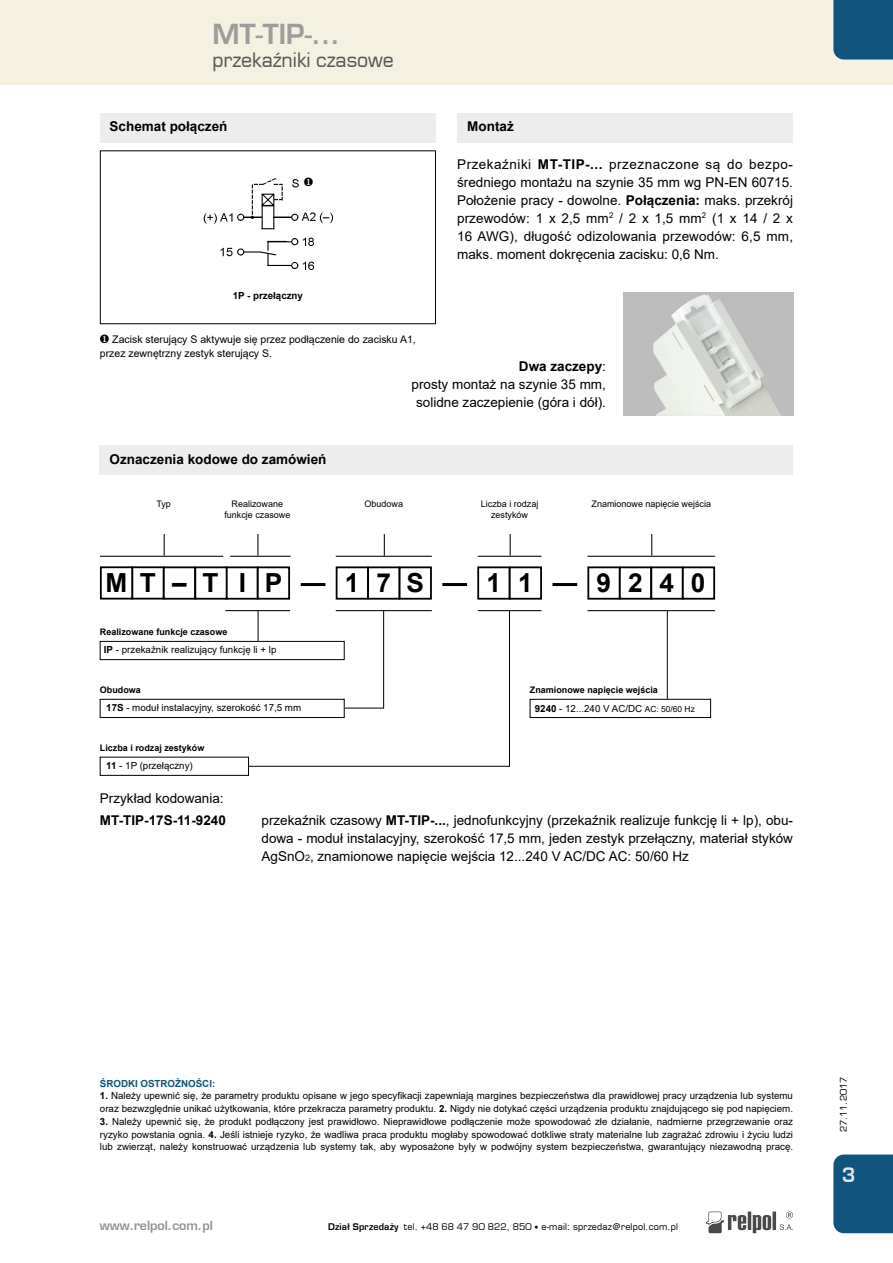
<style>
.page{position:relative;width:893px;height:1263px;background:#fff}
.page>*{position:absolute;margin:0;border:0;box-sizing:border-box;transform-origin:0 0}
.t1{font:700 27px "Euromode";color:#9d9d9c}
.t2{font:700 26.25px "Arial";letter-spacing:.645em;color:#000}
.t3{font:19.5px "Euromode";color:#575756}
.t4{font:700 19.5px "Euromode";color:#e3e3e3}
.t5{font:13.5px/18px "Arial";color:#000;text-align:justify}
.t6{font:700 13.5px "Arial";color:#000}
.t7{font:700 12.45px "Euromode";color:#929292}
.t8{font:10.5px/13.5px "Arial";color:#000}
.t9{font:9.75px/12.8px "Arial";color:#000}
.t10{font:700 9.75px "Arial";color:#10537c}
.t11{font:700 9.75px "Arial";color:#000}
.t12{font:9px/10.8px "Arial";color:#000;text-align:center}
.t13{font:700 9px "Arial";color:#000}
.t14{font:9px "Euromode";letter-spacing:.02em;color:#000}
.s1{font-weight:700}
.s2{font-size:8.4px}
.s3{font-size:9px}
.s4{font-size:7.5px}
</style>
<div class="page">
<div style="left:0;top:0;width:893px;height:85px;background:#f4f1e0"></div>
<div style="left:833px;top:1154px;width:60px;height:79px;background:#10537c"></div>
<div style="left:833px;top:0;width:60px;height:60px;background:#10537c"></div>
<img style="left:623px;top:293px;width:170px;height:122px">
<hr style="left:383px;top:610px;width:1px;height:98px;background:#000">
<hr style="left:245px;top:708px;width:139px;height:1px;background:#000">
<div style="left:225px;top:566px;width:34px;height:34px;border:2px solid #000"></div>
<div style="left:257px;top:566px;width:33px;height:34px;border:2px solid #000"></div>
<hr style="left:509px;top:610px;width:1px;height:157px;background:#000">
<hr style="left:235px;top:766px;width:275px;height:1px;background:#000">
<hr style="left:667px;top:611px;width:1px;height:94px;background:#000">
<div style="left:100px;top:150px;width:336px;height:174px;border:1px solid #000"></div>
<div style="left:457px;top:113px;width:336px;height:29px;background:#ededed"></div>
<div style="left:100px;top:445px;width:693px;height:30px;background:#ededed"></div>
<hr style="left:301px;top:583px;width:24px;height:3px;background:#000">
<hr style="left:100px;top:556px;width:123px;height:1px;background:#000">
<svg style="left:164px;top:534px;width:1px;height:22px"></svg>
<hr style="left:336px;top:610px;width:96px;height:1px;background:#000">
<hr style="left:442px;top:583px;width:25px;height:3px;background:#000">
<hr style="left:552px;top:583px;width:25px;height:3px;background:#000">
<div style="left:336px;top:566px;width:33px;height:34px;border:2px solid #000"></div>
<div style="left:367px;top:566px;width:33px;height:34px;border:2px solid #000"></div>
<div style="left:399px;top:566px;width:33px;height:34px;border:2px solid #000"></div>
<hr style="left:336px;top:556px;width:96px;height:1px;background:#000">
<svg style="left:384px;top:534px;width:1px;height:22px"></svg>
<hr style="left:478px;top:556px;width:63px;height:1px;background:#000">
<svg style="left:510px;top:534px;width:1px;height:22px"></svg>
<div style="left:477px;top:566px;width:33px;height:34px;border:2px solid #000"></div>
<div style="left:509px;top:566px;width:33px;height:34px;border:2px solid #000"></div>
<hr style="left:478px;top:610px;width:63px;height:1px;background:#000">
<hr style="left:587px;top:556px;width:128px;height:1px;background:#000">
<svg style="left:651px;top:534px;width:1px;height:22px"></svg>
<div style="left:587px;top:566px;width:34px;height:34px;border:2px solid #000"></div>
<div style="left:619px;top:566px;width:33px;height:34px;border:2px solid #000"></div>
<div style="left:650px;top:566px;width:34px;height:34px;border:2px solid #000"></div>
<div style="left:682px;top:566px;width:33px;height:34px;border:2px solid #000"></div>
<hr style="left:587px;top:610px;width:128px;height:1px;background:#000">
<div style="left:100px;top:699px;width:244px;height:18px;background:#fff"></div>
<div style="left:100px;top:699px;width:244px;height:19px;border:1px solid #000"></div>
<div style="left:100px;top:757px;width:148px;height:18px;background:#fff"></div>
<div style="left:131px;top:566px;width:34px;height:33px;border:2px solid #000"></div>
<div style="left:163px;top:566px;width:33px;height:34px;border:2px solid #000"></div>
<div style="left:194px;top:566px;width:34px;height:34px;border:2px solid #000"></div>
<div style="left:100px;top:566px;width:33px;height:33px;border:2px solid #000"></div>
<hr style="left:230px;top:556px;width:61px;height:1px;background:#000">
<hr style="left:225px;top:610px;width:65px;height:1px;background:#000">
<hr style="left:258px;top:611px;width:1px;height:40px;background:#000">
<div style="left:100px;top:641px;width:244px;height:19px;background:#fff"></div>
<div style="left:100px;top:641px;width:244px;height:19px;border:1px solid #000"></div>
<svg style="left:257px;top:534px;width:1px;height:22px"></svg>
<div style="left:530px;top:699px;width:181px;height:18px;background:#fff"></div>
<div style="left:530px;top:699px;width:181px;height:19px;border:1px solid #000"></div>
<div style="left:100px;top:113px;width:336px;height:29px;background:#ededed"></div>
<img style="left:204px;top:178px;width:128px;height:91px">
<svg style="left:706px;top:1211px;width:87px;height:22px"></svg>
<svg style="left:304px;top:178px;width:9px;height:8px"></svg>
<h1 class="t1" style="left:213px;top:18px;width:129px">MT-TIP-...</h1>
<h3 class="t3" style="left:213px;top:48px;width:183px">przekaźniki czasowe</h3>
<h3 class="t6" style="left:110px;top:117px;width:119px">Schemat połączeń</h3>
<p class="t11" style="left:233px;top:289px;width:72px">1P - przełączny</p>
<p class="t8" style="left:100px;top:333px;width:317px">❶ Zacisk sterujący S aktywuje się przez podłączenie do zacisku A1, przez zewnętrzny zestyk sterujący S.</p>
<h3 class="t6" style="left:467px;top:117px;width:48px">Montaż</h3>
<p class="t5" style="left:457px;top:155px;width:337px">Przekaźniki <span class="s1">MT-TIP-...</span> przeznaczone są do bezpo&shy;średniego montażu na szynie 35 mm wg PN-EN 60715.<br>Położenie pracy - dowolne. <span class="s1">Połączenia:</span> maks. przekrój przewodów: 1 x 2,5 mm<sup>2</sup> / 2 x 1,5 mm<sup>2</sup> (1 x 14 / 2 x 16 AWG), długość odizolowania przewodów: 6,5 mm, maks. moment dokręcenia zacisku: 0,6 Nm.</p>
<h3 class="t5" style="left:412px;top:357px;width:196px;text-align:right"><span class="s1">Dwa zaczepy</span>:<br>prosty montaż na szynie 35 mm, solidne zaczepienie (góra i dół).</h3>
<h3 class="t6" style="left:110px;top:449px;width:218px">Oznaczenia kodowe do zamówień</h3>
<p class="t12" style="left:156px;top:498px;width:16px">Typ</p>
<p class="t12" style="left:481px;top:498px;width:59px">Liczba i rodzaj zestyków</p>
<p class="t12" style="left:365px;top:498px;width:40px">Obudowa</p>
<p class="t12" style="left:591px;top:498px;width:121px">Znamionowe napięcie wejścia</p>
<p class="t12" style="left:224px;top:498px;width:68px">Realizowane funkcje czasowe</p>
<h2 class="t2" style="left:105px;top:564px;width:178px">MT–T IP</h2>
<p class="t13" style="left:100px;top:625px;width:129px">Realizowane funkcje czasowe</p>
<p class="t9" style="left:104px;top:643px;width:174px"><span class="s1">IP</span> - przekaźnik realizujący funkcję li + lp</p>
<p class="t13" style="left:100px;top:683px;width:43px">Obudowa</p>
<p class="t9" style="left:106px;top:701px;width:196px"><span class="s1">17S</span> - moduł instalacyjny, szerokość 17,5 mm</p>
<p class="t13" style="left:100px;top:741px;width:106px">Liczba i rodzaj zestyków</p>
<p class="t9" style="left:106px;top:759px;width:88px"><span class="s1">11</span> - 1P (przełączny)</p>
<h2 class="t2" style="left:345px;top:564px;width:81px">17S</h2>
<h2 class="t2" style="left:486px;top:564px;width:48px">1 1</h2>
<h2 class="t2" style="left:597px;top:564px;width:110px">9240</h2>
<p class="t13" style="left:530px;top:683px;width:130px">Znamionowe napięcie wejścia</p>
<p class="t9" style="left:535px;top:702px;width:161px"><span class="s1">9240</span> - 12...240 V AC/DC <span class="s2">AC: 50/60 Hz</span></p>
<h3 class="t5" style="left:100px;top:789px;width:125px">Przykład kodowania:</h3>
<h3 class="t6" style="left:100px;top:811px;width:128px">MT-TIP-17S-11-9240</h3>
<p class="t5" style="left:262px;top:811px;width:533px">przekaźnik czasowy <span class="s1">MT-TIP-...</span>, jednofunkcyjny (przekaźnik realizuje funkcję li + lp), obu&shy;dowa - moduł instalacyjny, szerokość 17,5 mm, jeden zestyk przełączny, materiał styków AgSnO<span class="s3">2</span>, znamionowe napięcie wejścia 12...240 V AC/DC AC: 50/60 Hz</p>
<p class="t10" style="left:100px;top:1076px;width:117px">ŚRODKI OSTROŻNOŚCI:</p>
<p class="t9" style="left:100px;top:1089px;width:695px"><span class="s1">1.</span> Należy upewnić się, że parametry produktu opisane w jego specyfikacji zapewniają margines bezpieczeństwa dla prawidłowej pracy urządzenia lub systemu oraz bezwzględnie unikać użytkowania, które przekracza parametry produktu. <span class="s1">2.</span> Nigdy nie dotykać części urządzenia produktu znajdującego się pod napięciem.</p>
<p class="t9" style="left:100px;top:1115px;width:695px;text-align:justify"><span class="s1">3.</span> Należy upewnić się, że produkt podłączony jest prawidłowo. Nieprawidłowe podłączenie może spowodować złe działanie, nadmierne przegrzewanie oraz ryzyko powstania ognia. <span class="s1">4.</span> Jeśli istnieje ryzyko, że wadliwa praca produktu mogłaby spowodować dotkliwe straty materialne lub zagrażać zdrowiu i życiu ludzi lub zwierząt, należy konstruować urządzenia lub systemy tak, aby wyposażone były w podwójny system bezpieczeństwa, gwarantujący niezawodną pracę.</p>
<p class="t7" style="left:100px;top:1218px;width:114px">www.relpol.com.pl</p>
<p class="t14" style="left:328px;top:1221px;width:351px"><span class="s1">Dzia³ Sprzeda¿y</span> tel. +48 68 47 90 822, 850 <span class="s4">•</span> e-mail: sprzedaz@relpol.com.pl</p>
<p class="t14" style="left:838px;top:1132px;width:57px;rotate:-90deg">27.11.2017</p>
<h3 class="t4" style="left:842px;top:1163px;width:15px">3</h3>
</div>
